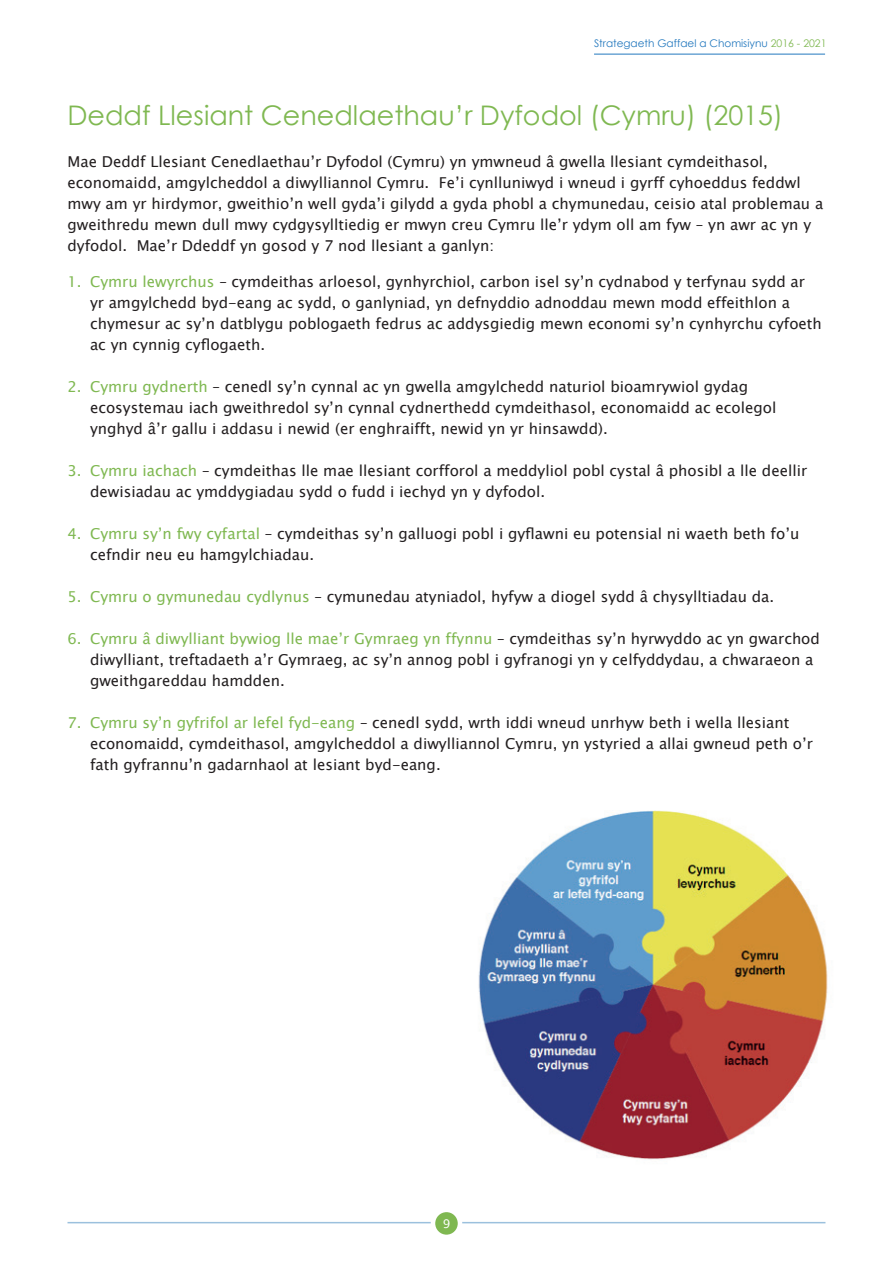
<style>
.page{position:relative;width:893px;height:1263px;background:#fff}
.page>*{position:absolute;margin:0;border:0;box-sizing:border-box;transform-origin:0 0}
.t1{font:27px "Century Gothic";color:#7fb851}
.t2{font:15px/21px "Lucida Sans Unicode";color:#231f20}
.t3{font:12px "Lucida Sans Unicode";color:#fff}
.t4{font:10.5px "Century Gothic";color:#2378be}
.s1{color:#7fb851}
</style>
<div class="page">
<hr style="left:68px;top:1222px;width:757px;height:1px;background:#9bc0dd">
<svg style="left:433px;top:1210px;width:27px;height:27px"></svg>
<div style="left:431px;top:1208px;width:31px;height:31px;border:4px solid #fff;border-radius:50%"></div>
<hr style="left:594px;top:54px;width:231px;height:1px;background:#2378be">
<img style="left:478px;top:810px;width:350px;height:350px">
<p class="t4" style="left:594px;top:36px;width:234px">Strategaeth Gaffael a Chomisiynu <span class="s1">2016 - 2021</span></p>
<h1 class="t1" style="left:68px;top:97px;width:717px">Deddf Llesiant Cenedlaethau’r Dyfodol (Cymru) (2015)</h1>
<p class="t2" style="left:68px;top:151px;width:757px">Mae Deddf Llesiant Cenedlaethau’r Dyfodol (Cymru) yn ymwneud â gwella llesiant cymdeithasol, economaidd, amgylcheddol a diwylliannol Cymru. Fe’i cynlluniwyd i wneud i gyrff cyhoeddus feddwl mwy am yr hirdymor, gweithio’n well gyda’i gilydd a gyda phobl a chymunedau, ceisio atal problemau a gweithredu mewn dull mwy cydgysylltiedig er mwyn creu Cymru lle’r ydym oll am fyw – yn awr ac yn y dyfodol. Mae’r Ddeddf yn gosod y 7 nod llesiant a ganlyn:</p>
<p class="t2" style="left:90px;top:271px;width:733px;text-indent:-22px"><span class="s1">1. Cymru lewyrchus</span> – cymdeithas arloesol, gynhyrchiol, carbon isel sy’n cydnabod y terfynau sydd ar yr amgylchedd byd-eang ac sydd, o ganlyniad, yn defnyddio adnoddau mewn modd effeithlon a chymesur ac sy’n datblygu poblogaeth fedrus ac addysgiedig mewn economi sy’n cynhyrchu cyfoeth ac yn cynnig cyflogaeth.</p>
<p class="t2" style="left:90px;top:376px;width:688px;text-indent:-22px"><span class="s1">2. Cymru gydnerth</span> – cenedl sy’n cynnal ac yn gwella amgylchedd naturiol bioamrywiol gydag ecosystemau iach gweithredol sy’n cynnal cydnerthedd cymdeithasol, economaidd ac ecolegol ynghyd â’r gallu i addasu i newid (er enghraifft, newid yn yr hinsawdd).</p>
<p class="t2" style="left:90px;top:460px;width:719px;text-indent:-22px"><span class="s1">3. Cymru iachach</span> – cymdeithas lle mae llesiant corfforol a meddyliol pobl cystal â phosibl a lle deellir dewisiadau ac ymddygiadau sydd o fudd i iechyd yn y dyfodol.</p>
<p class="t2" style="left:90px;top:523px;width:711px;text-indent:-23px"><span class="s1">4. Cymru sy’n fwy cyfartal</span> – cymdeithas sy’n galluogi pobl i gyflawni eu potensial ni waeth beth fo’u cefndir neu eu hamgylchiadau.</p>
<p class="t2" style="left:68px;top:586px;width:708px"><span class="s1">5. Cymru o gymunedau cydlynus</span> – cymunedau atyniadol, hyfyw a diogel sydd â chysylltiadau da.</p>
<p class="t2" style="left:90px;top:628px;width:731px;text-indent:-22px"><span class="s1">6. Cymru â diwylliant bywiog lle mae’r Gymraeg yn ffynnu</span> – cymdeithas sy’n hyrwyddo ac yn gwarchod diwylliant, treftadaeth a’r Gymraeg, ac sy’n annog pobl i gyfranogi yn y celfyddydau, a chwaraeon a gweithgareddau hamdden.</p>
<p class="t2" style="left:90px;top:712px;width:724px;text-indent:-22px"><span class="s1">7. Cymru sy’n gyfrifol ar lefel fyd-eang</span> – cenedl sydd, wrth iddi wneud unrhyw beth i wella llesiant economaidd, cymdeithasol, amgylcheddol a diwylliannol Cymru, yn ystyried a allai gwneud peth o’r fath gyfrannu’n gadarnhaol at lesiant byd-eang.</p>
<p class="t3" style="left:443px;top:1214px;width:9px">9</p>
</div>
